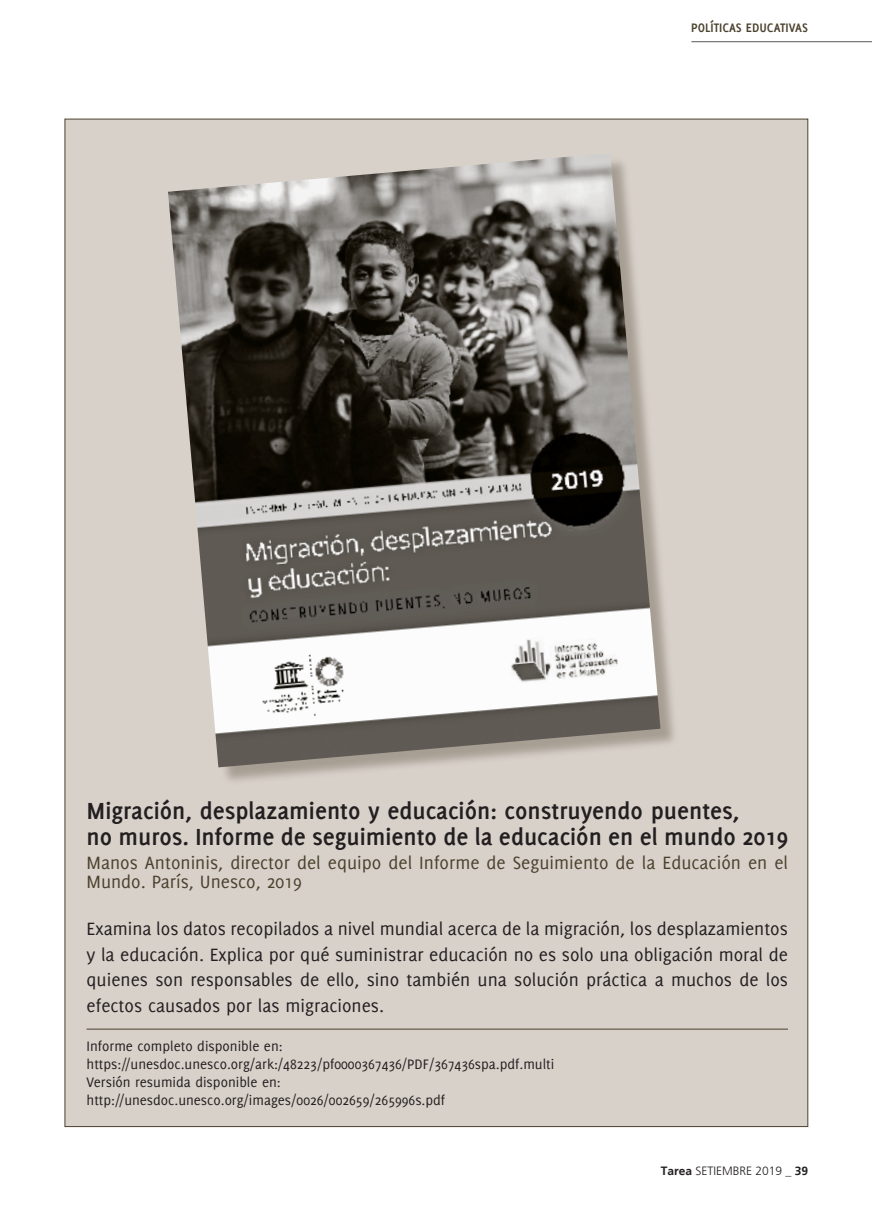
<style>
.page{position:relative;width:872px;height:1212px;background:#fff}
.page>*{position:absolute;margin:0;border:0;box-sizing:border-box;transform-origin:0 0}
.t1{font:700 25.5px/25.5px "Delicious";color:#231f20}
.t2{font:19.5px/25.5px "Delicious";color:#231f20;text-align:justify}
.t3{font:19.5px/19.5px "Delicious";color:#4b412e}
.t4{font:15px/18px "Delicious";color:#231f20}
.t5{font:700 13.5px "Delicious";color:#4b412e}
.t6{font:300 12px "Frutiger LT";color:#231f20}
.s1{font-family:"Frutiger";font-weight:700}
</style>
<div class="page">
<hr style="left:691px;top:41px;width:181px;height:1px;background:#57585a">
<div style="left:65px;top:119px;width:743px;height:1008px;background:#d8d1ca;border:1px solid #4b412e"></div>
<hr style="left:87px;top:1029px;width:701px;height:1px;background:#4b412e">
<div style="left:171px;top:156px;width:507px;height:630px;background:#4b412e;opacity:.35"></div>
<img style="left:168px;top:156px;width:492px;height:611px">
<p class="t5" style="left:691px;top:20px;width:118px">POLÍTICAS EDUCATIVAS</p>
<h1 class="t1" style="left:87px;top:798px;width:703px">Migración, desplazamiento y educación: construyendo puentes,<br>no muros. Informe de seguimiento de la educación en el mundo 2019</h1>
<p class="t3" style="left:87px;top:852px;width:703px">Manos Antoninis, director del equipo del Informe de Seguimiento de la Educación en el<br>Mundo. París, Unesco, 2019</p>
<p class="t2" style="left:87px;top:916px;width:703px">Examina los datos recopilados a nivel mundial acerca de la migración, los desplazamientos y la educación. Explica por qué suministrar educación no es solo una obligación moral de quienes son responsables de ello, sino también una solución práctica a muchos de los efectos causados por las migraciones.</p>
<p class="t4" style="left:87px;top:1037px;width:469px">Informe completo disponible en: https://unesdoc.unesco.org/ark:/48223/pf0000367436/PDF/367436spa.pdf.multi Versión resumida disponible en: http://unesdoc.unesco.org/images/0026/002659/265996s.pdf</p>
<p class="t6" style="left:660px;top:1164px;width:149px"><span class="s1">Tarea</span> SETIEMBRE 2019 _ <span class="s1">39</span></p>
</div>
